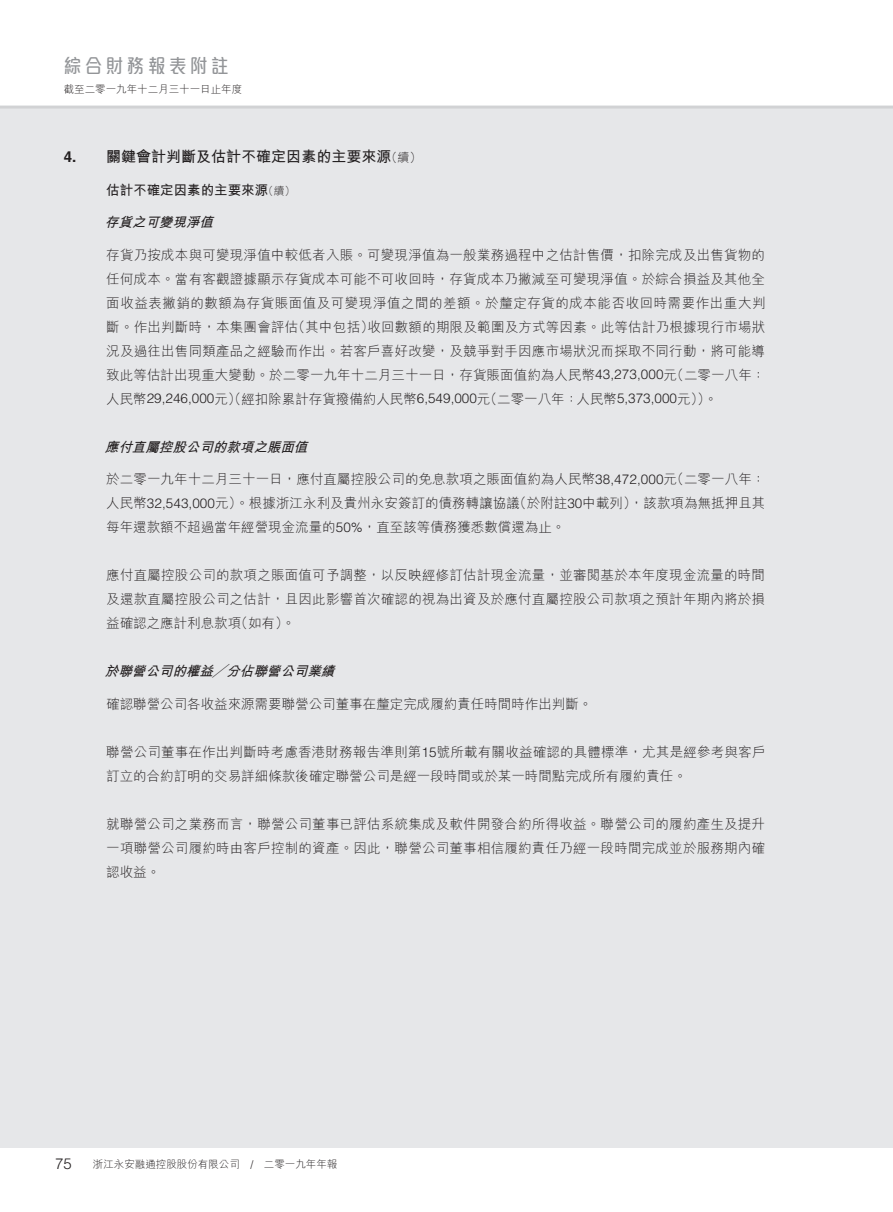
<style>
.page{position:relative;width:893px;height:1212px;background:#fff}
.page>*{position:absolute;margin:0;border:0;box-sizing:border-box;transform-origin:0 0}
.t1{font:500 19.5px "M Elle HK";letter-spacing:.2em;color:#939598;scale:.9 1}
._01_Subhead_1{font:700 15px "M Hei HK";color:#231f20}
.t2{font:300 15px "Helvetica";color:#231f20}
._01_Subhead_1-2{font:700 15px "Helvetica";color:#231f20}
._00_Body_Text{font:300 13.5px/24px "M Hei HK";letter-spacing:.015em;color:#231f20}
._03_Subhead_3{font:italic 700 13.5px "M Hei HK";color:#231f20}
._02_Subhead_2{font:700 13.5px "M Hei HK";color:#231f20}
._01_Subhead_1-3{font:300 12px "M Hei HK";color:#231f20}
._02_Subhead_2-2{font:300 10.8px "M Hei HK";color:#231f20}
.t3{font:300 10.5px "M Hei HK";color:#231f20}
.t4{font:300 10.5px "Helvetica";color:#231f20}
.s1{font-family:"Helvetica"}
</style>
<div class="page">
<div style="left:0;top:107px;width:893px;height:1041px;background:#e6e7e9"></div>
<hr style="left:0;top:106px;width:893px;height:3px;background:#d1d2d4">
<h1 class="t1" style="left:64px;top:52px;width:185px">綜合財務報表附註</h1>
<p class="t3" style="left:64px;top:82px;width:180px">截至二零一九年十二月三十一日止年度</p>
<p class="_01_Subhead_1-2" style="left:64px;top:147px;width:14px">4.</p>
<p class="_01_Subhead_1" style="left:106px;top:146px;width:286px">關鍵會計判斷及估計不確定因素的主要來源</p>
<p class="_01_Subhead_1-3" style="left:385px;top:149px;width:37px">（續(</p>
<p class="_02_Subhead_2" style="left:106px;top:180px;width:163px">估計不確定因素的主要來源</p>
<p class="_03_Subhead_3" style="left:105px;top:212px;width:114px">存貨之可變現淨值</p>
<p class="_00_Body_Text" style="left:106px;top:242px;width:661px;text-align:right">存貨乃按成本與可變現淨值中較低者入賬。可變現淨值為一般業務過程中之估計售價，扣除完成及出售貨物的任何成本。當有客觀證據顯示存貨成本可能不可收回時，存貨成本乃撇減至可變現淨值。於綜合損益及其他全面收益表撇銷的數額為存貨賬面值及可變現淨值之間的差額。於釐定存貨的成本能否收回時需要作出重大判收回數額的期限及範圍及方式等因素。此等估計乃根據現行市場狀</p>
<p class="_02_Subhead_2-2" style="left:263px;top:183px;width:34px">（續(</p>
<p class="_00_Body_Text" style="left:292px;top:314px;width:84px">（其中包括）</p>
<p class="_00_Body_Text" style="left:106px;top:314px;width:661px">斷。作出判斷時，本集團會評估<br>況及過往出售同類產品之經驗而作出。若客戶喜好改變，及競爭對手因應市場狀況而採取不同行動，將可能導致此等估計出現重大變動。於二零一九年十二月三十一日，存貨賬面值約為人民幣<span class="s1">43,273,000</span> （元二零一八年：人民幣<span class="s1">29,246,000</span>元）（經扣除累計存貨撥備約人民幣<span class="s1">6,549,000</span> （元二零一八年：人民幣<span class="s1">5,373,000</span>元 。((</p>
<p class="_03_Subhead_3" style="left:105px;top:437px;width:209px">應付直屬控股公司的款項之賬面值</p>
<p class="_00_Body_Text" style="left:106px;top:467px;width:661px;text-align:right">於二零一九年十二月三十一日，應付直屬控股公司的免息款項之賬面值約為人民幣<span class="s1">38,472,000</span> （元二零一八年：（於附註<span class="s1">30</span>中載列，）該款項為無抵押且其</p>
<p class="_00_Body_Text" style="left:106px;top:491px;width:461px">人民幣<span class="s1">32,543,000</span>元）。根據浙江永利及貴州永安簽訂的債務轉讓協議<br>每年還款額不超過當年經營現金流量的<span class="s1">50%</span>，直至該等債務獲悉數償還為止。</p>
<p class="_00_Body_Text" style="left:106px;top:563px;width:660px">應付直屬控股公司的款項之賬面值可予調整，以反映經修訂估計現金流量，並審閱基於本年度現金流量的時間</p>
<p class="_00_Body_Text" style="left:106px;top:587px;width:660px">及還款直屬控股公司之估計，且因此影響首次確認的視為出資及於應付直屬控股公司款項之預計年期內將於損</p>
<p class="_00_Body_Text" style="left:235px;top:611px;width:62px">（如有。(</p>
<p class="_00_Body_Text" style="left:106px;top:611px;width:136px">益確認之應計利息款項</p>
<p class="_03_Subhead_3" style="left:213px;top:661px;width:128px">╱分佔聯營公司業績</p>
<p class="_03_Subhead_3" style="left:105px;top:661px;width:114px">於聯營公司的權益</p>
<p class="_00_Body_Text" style="left:106px;top:691px;width:487px">確認聯營公司各收益來源需要聯營公司董事在釐定完成履約責任時間時作出判斷。</p>
<p class="_00_Body_Text" style="left:106px;top:739px;width:661px">聯營公司董事在作出判斷時考慮香港財務報告準則第<span class="s1">15</span>號所載有關收益確認的具體標準，尤其是經參考與客戶訂立的合約訂明的交易詳細條款後確定聯營公司是經一段時間或於某一時間點完成所有履約責任。</p>
<p class="_00_Body_Text" style="left:106px;top:811px;width:660px;text-align:justify">就聯營公司之業務而言，聯營公司董事已評估系統集成及軟件開發合約所得收益。聯營公司的履約產生及提升一項聯營公司履約時由客戶控制的資產。因此，聯營公司董事相信履約責任乃經一段時間完成並於服務期內確認收益。</p>
<p class="t2" style="left:55px;top:1154px;width:18px">75</p>
<p class="t3" style="left:93px;top:1156px;width:148px">浙江永安融通控股股份有限公司</p>
<p class="t4" style="left:250px;top:1157px;width:4px">/</p>
<p class="t3" style="left:264px;top:1156px;width:75px">二零一九年年報</p>
</div>
